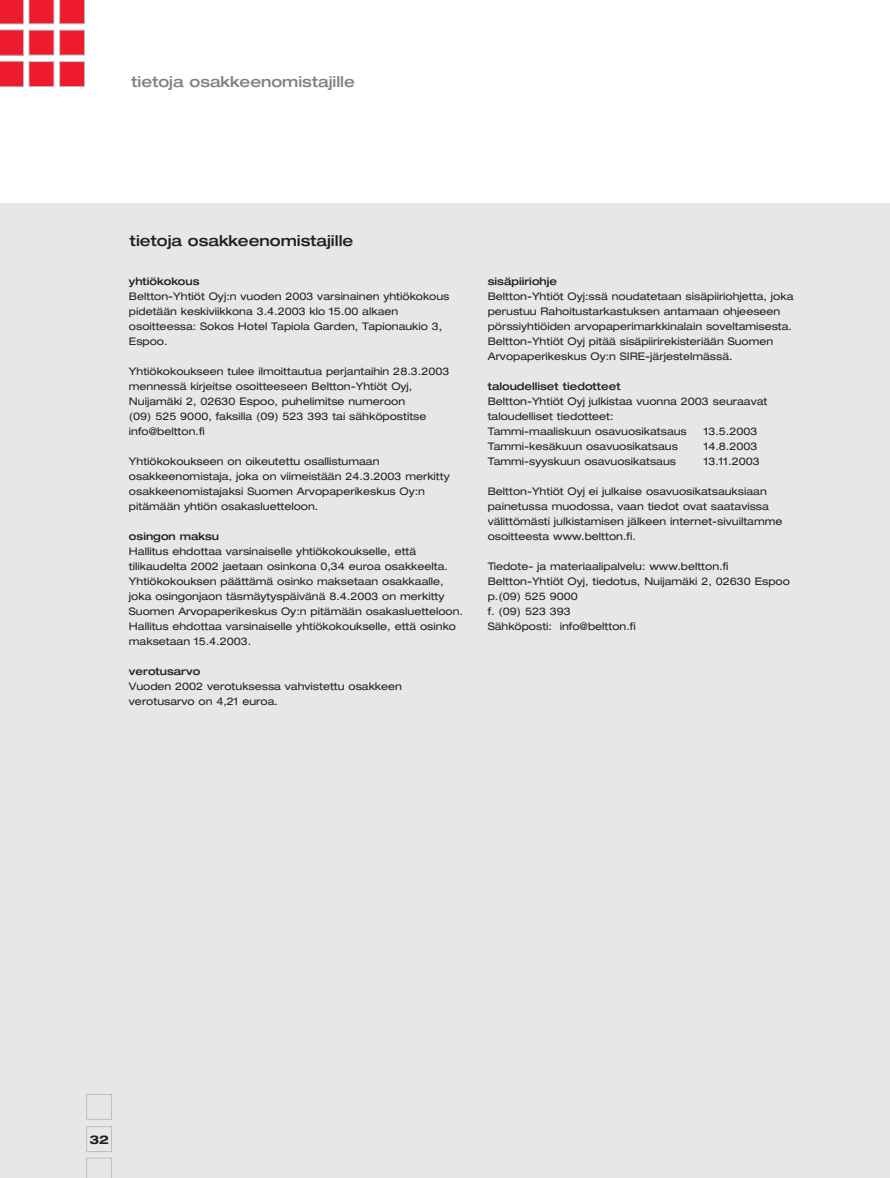
<style>
.page{position:relative;width:890px;height:1178px;background:#fff}
.page>*{position:absolute;margin:0;border:0;box-sizing:border-box;transform-origin:0 0}
.t1{font:500 expanded 15px "Helvetica Neue";color:#808284}
.t2{font:500 expanded 15px "Helvetica Neue";color:#231f1f}
.t3{font:700 expanded 12px "Helvetica Neue";color:#231f1f}
.t4{font:expanded 10.5px/15px "Helvetica Neue";color:#231f1f}
.t5{font:500 expanded 10.5px "Helvetica Neue";color:#231f1f}
</style>
<div class="page">
<div style="left:0;top:203px;width:890px;height:975px;background:#e6e7e8"></div>
<svg style="left:86px;top:1094px;width:26px;height:84px"></svg>
<svg style="left:0;top:0;width:85px;height:87px"></svg>
<h1 class="t1" style="left:132px;top:76px;width:225px">tietoja osakkeenomistajille</h1>
<h1 class="t2" style="left:130px;top:235px;width:225px">tietoja osakkeenomistajille</h1>
<p class="t5" style="left:129px;top:278px;width:72px">yhtiökokous</p>
<p class="t4" style="left:129px;top:290px;width:322px">Beltton-Yhtiöt Oyj:n vuoden 2003 varsinainen yhtiökokous pidetään keskiviikkona 3.4.2003 klo 15.00 alkaen osoitteessa: Sokos Hotel Tapiola Garden, Tapionaukio 3, Espoo.</p>
<p class="t4" style="left:129px;top:365px;width:322px">Yhtiökokoukseen tulee ilmoittautua perjantaihin 28.3.2003 mennessä kirjeitse osoitteeseen Beltton-Yhtiöt Oyj, Nuijamäki 2, 02630 Espoo, puhelimitse numeroon<br>(09) 525 9000, faksilla (09) 523 393 tai sähköpostitse info@beltton.fi</p>
<p class="t4" style="left:129px;top:455px;width:322px">Yhtiökokoukseen on oikeutettu osallistumaan osakkeenomistaja, joka on viimeistään 24.3.2003 merkitty osakkeenomistajaksi Suomen Arvopaperikeskus Oy:n pitämään yhtiön osakasluetteloon.</p>
<p class="t5" style="left:129px;top:533px;width:92px">osingon maksu</p>
<p class="t4" style="left:129px;top:545px;width:336px">Hallitus ehdottaa varsinaiselle yhtiökokoukselle, että tilikaudelta 2002 jaetaan osinkona 0,34 euroa osakkeelta.<br>Yhtiökokouksen päättämä osinko maksetaan osakkaalle, joka osingonjaon täsmäytyspäivänä 8.4.2003 on merkitty Suomen Arvopaperikeskus Oy:n pitämään osakasluetteloon.<br>Hallitus ehdottaa varsinaiselle yhtiökokoukselle, että osinko maksetaan 15.4.2003.</p>
<p class="t5" style="left:129px;top:668px;width:73px">verotusarvo</p>
<p class="t4" style="left:129px;top:680px;width:274px">Vuoden 2002 verotuksessa vahvistettu osakkeen verotusarvo on 4,21 euroa.</p>
<p class="t5" style="left:488px;top:278px;width:71px">sisäpiiriohje</p>
<p class="t4" style="left:488px;top:290px;width:307px">Beltton-Yhtiöt Oyj:ssä noudatetaan sisäpiiriohjetta, joka perustuu Rahoitustarkastuksen antamaan ohjeeseen pörssiyhtiöiden arvopaperimarkkinalain soveltamisesta.<br>Beltton-Yhtiöt Oyj pitää sisäpiirirekisteriään Suomen Arvopaperikeskus Oy:n SIRE-järjestelmässä.</p>
<p class="t5" style="left:488px;top:383px;width:134px">taloudelliset tiedotteet</p>
<p class="t4" style="left:488px;top:395px;width:281px">Beltton-Yhtiöt Oyj julkistaa vuonna 2003 seuraavat taloudelliset tiedotteet:<br>Tammi-maaliskuun osavuosikatsaus</p>
<p class="t4" style="left:704px;top:425px;width:55px">13.5.2003</p>
<p class="t4" style="left:488px;top:440px;width:192px">Tammi-kesäkuun osavuosikatsaus</p>
<p class="t4" style="left:704px;top:440px;width:55px">14.8.2003</p>
<p class="t4" style="left:488px;top:455px;width:190px">Tammi-syyskuun osavuosikatsaus</p>
<p class="t4" style="left:704px;top:455px;width:58px">13.11.2003</p>
<p class="t4" style="left:488px;top:485px;width:296px">Beltton-Yhtiöt Oyj ei julkaise osavuosikatsauksiaan painetussa muodossa, vaan tiedot ovat saatavissa välittömästi julkistamisen jälkeen internet-sivuiltamme osoitteesta www.beltton.fi.</p>
<p class="t4" style="left:488px;top:560px;width:304px">Tiedote- ja materiaalipalvelu: www.beltton.fi Beltton-Yhtiöt Oyj, tiedotus, Nuijamäki 2, 02630 Espoo p.(09) 525 9000<br>f. (09) 523 393<br>Sähköposti: info@beltton.fi</p>
<p class="t3" style="left:89px;top:1135px;width:21px">32</p>
</div>
